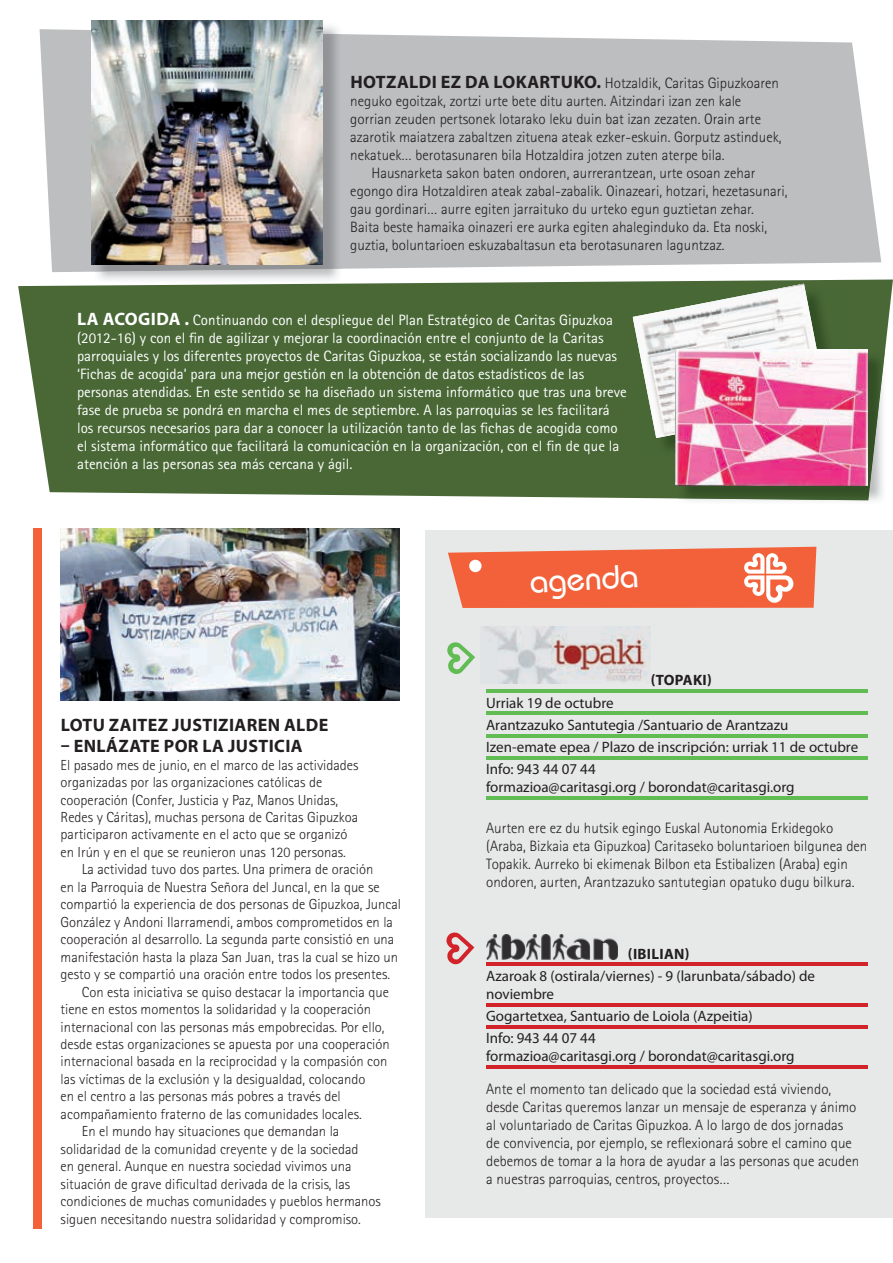
<style>
.page{position:relative;width:893px;height:1263px;background:#fff}
.page>*{position:absolute;margin:0;border:0;box-sizing:border-box;transform-origin:0 0}
.t1{font:500 33px "Bauhaus";color:#fff}
.t2{font:700 18px "Myriad Pro";letter-spacing:.02em;color:#231f20}
.t3{font:300 15px/18px "Rotis Sans Serif";color:#231f20}
.t4{font:15px/18px "Rotis Sans Serif";color:#fff}
.t5{font:15px/22.2px "Myriad Pro";color:#231f20}
.t6{font:700 15px "Myriad Pro";letter-spacing:.02em;color:#231f20}
.t7{font:300 14.55px "Rotis Sans Serif";color:#231f20}
.s1{font-family:"Myriad Pro";font-weight:700;font-size:18px}
</style>
<div class="page">
<svg style="left:18px;top:279px;width:875px;height:220px;fill:#496836"></svg>
<div style="left:425px;top:530px;width:468px;height:687px;background:#e7e8e8"></div>
<svg style="left:40px;top:29px;width:841px;height:243px;fill:#bcbec0"></svg>
<hr style="left:486px;top:689px;width:381px;height:3px;background:#61bc54">
<hr style="left:486px;top:712px;width:381px;height:3px;background:#61bc54">
<hr style="left:486px;top:734px;width:381px;height:3px;background:#61bc54">
<hr style="left:486px;top:756px;width:381px;height:3px;background:#61bc54">
<hr style="left:486px;top:796px;width:381px;height:3px;background:#61bc54">
<hr style="left:486px;top:963px;width:381px;height:3px;background:#d2232a">
<hr style="left:486px;top:1003px;width:381px;height:3px;background:#d2232a">
<hr style="left:486px;top:1025px;width:381px;height:3px;background:#d2232a">
<hr style="left:486px;top:1065px;width:381px;height:3px;background:#d2232a">
<svg style="left:448px;top:547px;width:368px;height:61px"></svg>
<svg style="left:446px;top:932px;width:28px;height:32px"></svg>
<div style="left:33px;top:529px;width:9px;height:700px;background:#f26139"></div>
<img style="left:61px;top:529px;width:339px;height:172px">
<img style="left:94px;top:26px;width:248px;height:257px">
<img style="left:94px;top:30px;width:248px;height:242px">
<img style="left:91px;top:21px;width:232px;height:243px">
<img style="left:487px;top:935px;width:131px;height:24px">
<img style="left:483px;top:627px;width:168px;height:57px">
<svg style="left:447px;top:642px;width:28px;height:32px"></svg>
<img style="left:636px;top:287px;width:209px;height:169px">
<svg style="left:817px;top:284px;width:10px;height:66px"></svg>
<img style="left:633px;top:284px;width:184px;height:154px">
<img style="left:678px;top:352px;width:207px;height:148px">
<img style="left:675px;top:350px;width:192px;height:135px">
<p class="t3" style="left:350px;top:74px;width:430px"><span class="s1">HOTZALDI EZ DA LOKARTUKO.</span> Hotzaldik, Caritas Gipuzkoaren</p>
<p class="t3" style="left:350px;top:92px;width:393px">neguko egoitzak, zortzi urte bete ditu aurten. Aitzindari izan zen kale</p>
<p class="t3" style="left:350px;top:110px;width:412px">gorrian zeuden pertsonek lotarako leku duin bat izan zezaten. Orain arte</p>
<p class="t3" style="left:350px;top:128px;width:433px">azarotik maiatzera zabaltzen zituena ateak ezker-eskuin. Gorputz astinduek,</p>
<p class="t3" style="left:350px;top:146px;width:376px">nekatuek… berotasunaren bila Hotzaldira jotzen zuten aterpe bila.</p>
<p class="t3" style="left:372px;top:164px;width:385px">Hausnarketa sakon baten ondoren, aurrerantzean, urte osoan zehar</p>
<p class="t3" style="left:350px;top:182px;width:439px">egongo dira Hotzaldiren ateak zabal-zabalik. Oinazeari, hotzari, hezetasunari,</p>
<p class="t3" style="left:350px;top:200px;width:405px">gau gordinari… aurre egiten jarraituko du urteko egun guztietan zehar.</p>
<p class="t3" style="left:350px;top:218px;width:418px">Baita beste hamaika oinazeri ere aurka egiten ahaleginduko da. Eta noski,</p>
<p class="t3" style="left:350px;top:236px;width:376px">guztia, boluntarioen eskuzabaltasun eta berotasunaren laguntzaz.</p>
<p class="t4" style="left:77px;top:311px;width:551px"><span class="s1">LA ACOGIDA .</span> Continuando con el despliegue del Plan Estratégico de Caritas Gipuzkoa (2012-16) y con el fin de agilizar y mejorar la coordinación entre el conjunto de la Caritas parroquiales y los diferentes proyectos de Caritas Gipuzkoa, se están socializando las nuevas ‘Fichas de acogida’ para una mejor gestión en la obtención de datos estadísticos de las personas atendidas. En este sentido se ha diseñado un sistema informático que tras una breve fase de prueba se pondrá en marcha el mes de septiembre. A las parroquias se les facilitará los recursos necesarios para dar a conocer la utilización tanto de las fichas de acogida como el sistema informático que facilitará la comunicación en la organización, con el fin de que la atención a las personas sea más cercana y ágil.</p>
<p class="t2" style="left:61px;top:714px;width:269px">LOTU ZAITEZ JUSTIZIAREN ALDE</p>
<p class="t2" style="left:61px;top:736px;width:243px">– ENLÁZATE POR LA JUSTICIA</p>
<p class="t7" style="left:61px;top:756px;width:299px">El pasado mes de junio, en el marco de las actividades</p>
<p class="t7" style="left:61px;top:774px;width:263px">organizadas por las organizaciones católicas de</p>
<p class="t7" style="left:61px;top:791px;width:279px">cooperación (Confer, Justicia y Paz, Manos Unidas,</p>
<p class="t7" style="left:61px;top:809px;width:299px">Redes y Cáritas), muchas persona de Caritas Gipuzkoa</p>
<p class="t7" style="left:61px;top:826px;width:288px">participaron activamente en el acto que se organizó</p>
<p class="t7" style="left:61px;top:844px;width:287px">en Irún y en el que se reunieron unas 120 personas.</p>
<p class="t7" style="left:82px;top:861px;width:293px">La actividad tuvo dos partes. Una primera de oración</p>
<p class="t7" style="left:61px;top:878px;width:320px">en la Parroquia de Nuestra Señora del Juncal, en la que se</p>
<p class="t7" style="left:61px;top:896px;width:342px">compartió la experiencia de dos personas de Gipuzkoa, Juncal</p>
<p class="t7" style="left:61px;top:913px;width:334px">González y Andoni Ilarramendi, ambos comprometidos en la</p>
<p class="t7" style="left:61px;top:931px;width:335px">cooperación al desarrollo. La segunda parte consistió en una</p>
<p class="t7" style="left:61px;top:948px;width:339px">manifestación hasta la plaza San Juan, tras la cual se hizo un</p>
<p class="t7" style="left:61px;top:966px;width:331px">gesto y se compartió una oración entre todos los presentes.</p>
<p class="t7" style="left:82px;top:983px;width:309px">Con esta iniciativa se quiso destacar la importancia que</p>
<p class="t7" style="left:61px;top:1001px;width:312px">tiene en estos momentos la solidaridad y la cooperación</p>
<p class="t7" style="left:61px;top:1018px;width:326px">internacional con las personas más empobrecidas. Por ello,</p>
<p class="t7" style="left:61px;top:1036px;width:331px">desde estas organizaciones se apuesta por una cooperación</p>
<p class="t7" style="left:61px;top:1053px;width:328px">internacional basada en la reciprocidad y la compasión con</p>
<p class="t7" style="left:61px;top:1071px;width:306px">las víctimas de la exclusión y la desigualdad, colocando</p>
<p class="t7" style="left:61px;top:1088px;width:282px">en el centro a las personas más pobres a través del</p>
<p class="t7" style="left:61px;top:1105px;width:303px">acompañamiento fraterno de las comunidades locales.</p>
<p class="t7" style="left:82px;top:1123px;width:259px">En el mundo hay situaciones que demandan la</p>
<p class="t7" style="left:61px;top:1140px;width:299px">solidaridad de la comunidad creyente y de la sociedad</p>
<p class="t7" style="left:61px;top:1158px;width:292px">en general. Aunque en nuestra sociedad vivimos una</p>
<p class="t7" style="left:61px;top:1175px;width:291px">situación de grave dificultad derivada de la crisis, las</p>
<p class="t7" style="left:61px;top:1193px;width:322px">condiciones de muchas comunidades y pueblos hermanos</p>
<p class="t7" style="left:61px;top:1210px;width:302px">siguen necesitando nuestra solidaridad y compromiso.</p>
<h1 class="t1" style="left:529px;top:562px;width:110px;rotate:-3deg">agenda</h1>
<p class="t6" style="left:651px;top:672px;width:63px">(TOPAKI)</p>
<p class="t5" style="left:486px;top:692px;width:374px">Urriak 19 de octubre<br>Arantzazuko Santutegia /Santuario de Arantzazu Izen-emate epea / Plazo de inscripción: urriak 11 de octubre Info: 943 44 07 44</p>
<p class="t5" style="left:486px;top:776px;width:310px">formazioa@caritasgi.org / borondat@caritasgi.org</p>
<p class="t3" style="left:486px;top:818px;width:383px">Aurten ere ez du hutsik egingo Euskal Autonomia Erkidegoko (Araba, Bizkaia eta Gipuzkoa) Caritaseko boluntarioen bilgunea den Topakik. Aurreko bi ekimenak Bilbon eta Estibalizen (Araba) egin ondoren, aurten, Arantzazuko santutegian opatuko dugu bilkura.</p>
<p class="t6" style="left:628px;top:945px;width:63px">(IBILIAN)</p>
<p class="t5" style="left:486px;top:967px;width:330px;line-height:18px">Azaroak 8 (ostirala/viernes) - 9 (larunbata/sábado) de noviembre</p>
<p class="t5" style="left:486px;top:1005px;width:268px">Gogartetxea, Santuario de Loiola (Azpeitia)<br>Info: 943 44 07 44</p>
<p class="t5" style="left:486px;top:1045px;width:310px">formazioa@caritasgi.org / borondat@caritasgi.org</p>
<p class="t3" style="left:486px;top:1080px;width:375px">Ante el momento tan delicado que la sociedad está viviendo, desde Caritas queremos lanzar un mensaje de esperanza y ánimo al voluntariado de Caritas Gipuzkoa. A lo largo de dos jornadas de convivencia, por ejemplo, se reflexionará sobre el camino que debemos de tomar a la hora de ayudar a las personas que acuden a nuestras parroquias, centros, proyectos…</p>
</div>
